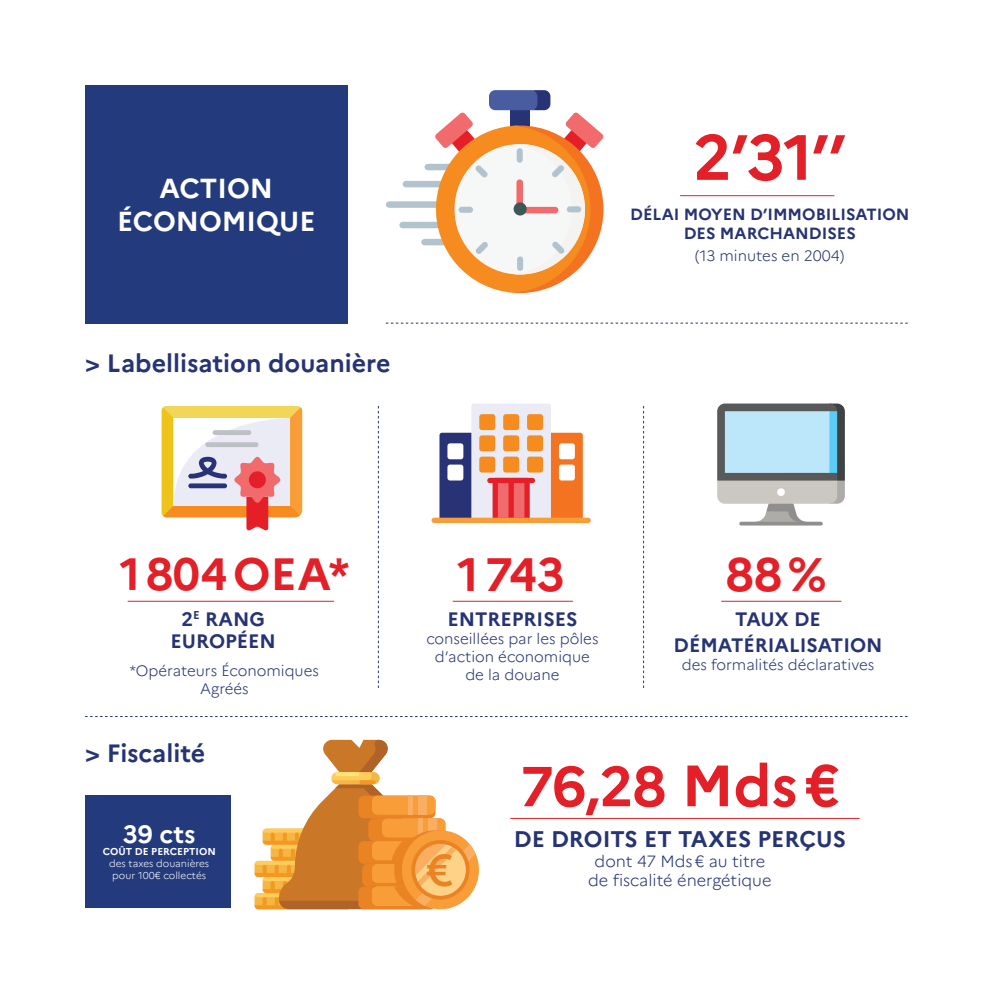
<style>
.page{position:relative;width:993px;height:993px;background:#fff}
.page>*{position:absolute;margin:0;border:0;box-sizing:border-box;transform-origin:0 0}
.t1{font:700 63.75px "Marianne";color:#e31f27}
.t2{font:700 56px "Marianne";color:#e31f27}
.t3{font:700 46.75px "Marianne";color:#e31f27}
.t4{font:700 45.25px "Marianne";letter-spacing:.01em;color:#e31f27}
.t5{font:44.75px "Geomanist";color:#e98324}
.t6{font:700 27.5px/33px "Marianne";color:#fff;text-align:center}
.t7{font:700 25px "Marianne";color:#263474}
.t8{font:700 25px "Marianne";color:#fff}
.t9{font:700 22.5px "Marianne";color:#263474}
.t10{font:700 19.5px/22.2px "Marianne";color:#263474;text-align:center}
.t11{font:700 16.25px/19.5px "Marianne";color:#263474;text-align:center}
.t12{font:300 16.25px/19.5px "Marianne";color:#263474;text-align:center}
.t13{font:300 15px/18px "Marianne";color:#263474;text-align:center}
.t14{font:300 10px/12px "Marianne";color:#fff;text-align:center}
.t15{font:700 10px "Marianne";color:#fff}
.s1{font-size:58px}
</style>
<div class="page">
<div style="left:85px;top:85px;width:262px;height:238px;background:#233b7d"></div>
<hr style="left:679px;top:195px;width:155px;height:1px;background:#e31f27">
<div style="left:386px;top:201px;width:55px;height:7px;background:#b3c3ce;border-radius:3px"></div>
<div style="left:399px;top:222px;width:44px;height:6px;background:#b3c3ce;border-radius:3px"></div>
<div style="left:421px;top:239px;width:29px;height:6px;background:#b3c3ce;border-radius:3px"></div>
<div style="left:402px;top:181px;width:44px;height:6px;background:#b3c3ce;border-radius:3px"></div>
<div style="left:424px;top:164px;width:30px;height:6px;background:#b3c3ce;border-radius:3px"></div>
<svg style="left:427px;top:90px;width:176px;height:203px"></svg>
<div style="left:513px;top:202px;width:13px;height:13px;background:#3c5959;border-radius:50%"></div>
<svg style="left:386px;top:322px;width:521px;height:1px"></svg>
<svg style="left:378px;top:406px;width:1px;height:281px"></svg>
<svg style="left:643px;top:406px;width:1px;height:281px"></svg>
<svg style="left:162px;top:406px;width:140px;height:124px"></svg>
<div style="left:249px;top:471px;width:17px;height:17px;background:#e51f27;border-radius:50%"></div>
<hr style="left:128px;top:600px;width:206px;height:1px;background:#e31f27">
<hr style="left:452px;top:600px;width:120px;height:1px;background:#e31f27">
<hr style="left:721px;top:600px;width:120px;height:1px;background:#e31f27">
<div style="left:545px;top:432px;width:37px;height:91px;background:#f47321;border-radius:3px"></div>
<div style="left:558px;top:443px;width:16px;height:16px;background:#fff;border-radius:3px"></div>
<div style="left:558px;top:464px;width:16px;height:16px;background:#fff;border-radius:3px"></div>
<div style="left:439px;top:432px;width:37px;height:91px;background:#273374;border-radius:3px"></div>
<div style="left:447px;top:443px;width:16px;height:16px;background:#fff;border-radius:3px"></div>
<div style="left:447px;top:464px;width:16px;height:16px;background:#fff;border-radius:3px"></div>
<div style="left:471px;top:403px;width:79px;height:120px;background:#ebebf5;border-radius:3px"></div>
<div style="left:479px;top:414px;width:16px;height:16px;background:#f68b1f;border-radius:3px"></div>
<div style="left:503px;top:414px;width:16px;height:16px;background:#f68b1f;border-radius:3px"></div>
<div style="left:527px;top:414px;width:16px;height:16px;background:#f68b1f;border-radius:3px"></div>
<div style="left:479px;top:435px;width:16px;height:16px;background:#f68b1f;border-radius:3px"></div>
<div style="left:503px;top:435px;width:16px;height:16px;background:#f68b1f;border-radius:3px"></div>
<div style="left:527px;top:435px;width:16px;height:16px;background:#f68b1f;border-radius:3px"></div>
<div style="left:479px;top:456px;width:16px;height:16px;background:#f68b1f;border-radius:3px"></div>
<div style="left:503px;top:456px;width:16px;height:16px;background:#f68b1f;border-radius:3px"></div>
<div style="left:527px;top:456px;width:16px;height:16px;background:#f68b1f;border-radius:3px"></div>
<div style="left:487px;top:477px;width:48px;height:6px;background:#e51f27;border-radius:3px"></div>
<svg style="left:492px;top:477px;width:37px;height:40px"></svg>
<div style="left:431px;top:517px;width:159px;height:6px;background:#f89d38;border-radius:3px"></div>
<svg style="left:717px;top:403px;width:127px;height:120px;background:#aec4cc"></svg>
<svg style="left:776px;top:488px;width:8px;height:8px"></svg>
<svg style="left:739px;top:521px;width:83px;height:4px"></svg>
<svg style="left:254px;top:739px;width:225px;height:171px"></svg>
<hr style="left:510px;top:817px;width:349px;height:1px;background:#e31f27">
<div style="left:85px;top:795px;width:146px;height:112px;background:#233b7d"></div>
<h3 class="t6" style="left:117px;top:172px;width:200px">ACTION<br>ÉCONOMIQUE</h3>
<h3 class="t7" style="left:85px;top:347px;width:307px">&gt; Labellisation douanière</h3>
<h1 class="t1" style="left:693px;top:118px;width:154px">2’31’’</h1>
<p class="t11" style="left:630px;top:204px;width:281px">DÉLAI MOYEN D’IMMOBILISATION<br>DES MARCHANDISES</p>
<p class="t13" style="left:695px;top:247px;width:150px">(13 minutes en 2004)</p>
<h3 class="t4" style="left:120px;top:546px;width:231px">1804OEA*</h3>
<h3 class="t3" style="left:457px;top:546px;width:109px">1743</h3>
<h3 class="t3" style="left:725px;top:546px;width:102px">88%</h3>
<p class="t10" style="left:170px;top:607px;width:107px">2<sup>E</sup> RANG<br>EUROPÉEN</p>
<p class="t10" style="left:447px;top:607px;width:132px">ENTREPRISES</p>
<p class="t10" style="left:673px;top:605px;width:210px;line-height:25.8px">TAUX DE<br>DÉMATÉRIALISATION</p>
<p class="t13" style="left:681px;top:655px;width:194px">des formalités déclaratives</p>
<p class="t13" style="left:426px;top:629px;width:174px">conseillées par les pôles d’action économique de la douane</p>
<p class="t13" style="left:130px;top:661px;width:191px">*Opérateurs Économiques<br>Agréés</p>
<h3 class="t7" style="left:85px;top:737px;width:122px">&gt; Fiscalité</h3>
<h3 class="t8" style="left:123px;top:818px;width:74px">39 cts</h3>
<p class="t15" style="left:103px;top:845px;width:114px">COÛT DE PERCEPTION</p>
<p class="t14" style="left:109px;top:857px;width:102px">des taxes douanières pour 100€ collectés</p>
<h3 class="t5" style="left:426px;top:840px;width:29px">€</h3>
<h2 class="t2" style="left:520px;top:751px;width:321px">76,28 <span class="s1">Mds€</span></h2>
<h3 class="t9" style="left:513px;top:825px;width:333px">DE DROITS ET TAXES PERÇUS</h3>
<p class="t12" style="left:588px;top:851px;width:185px">dont 47 Mds€ au titre de fiscalité énergétique</p>
</div>
